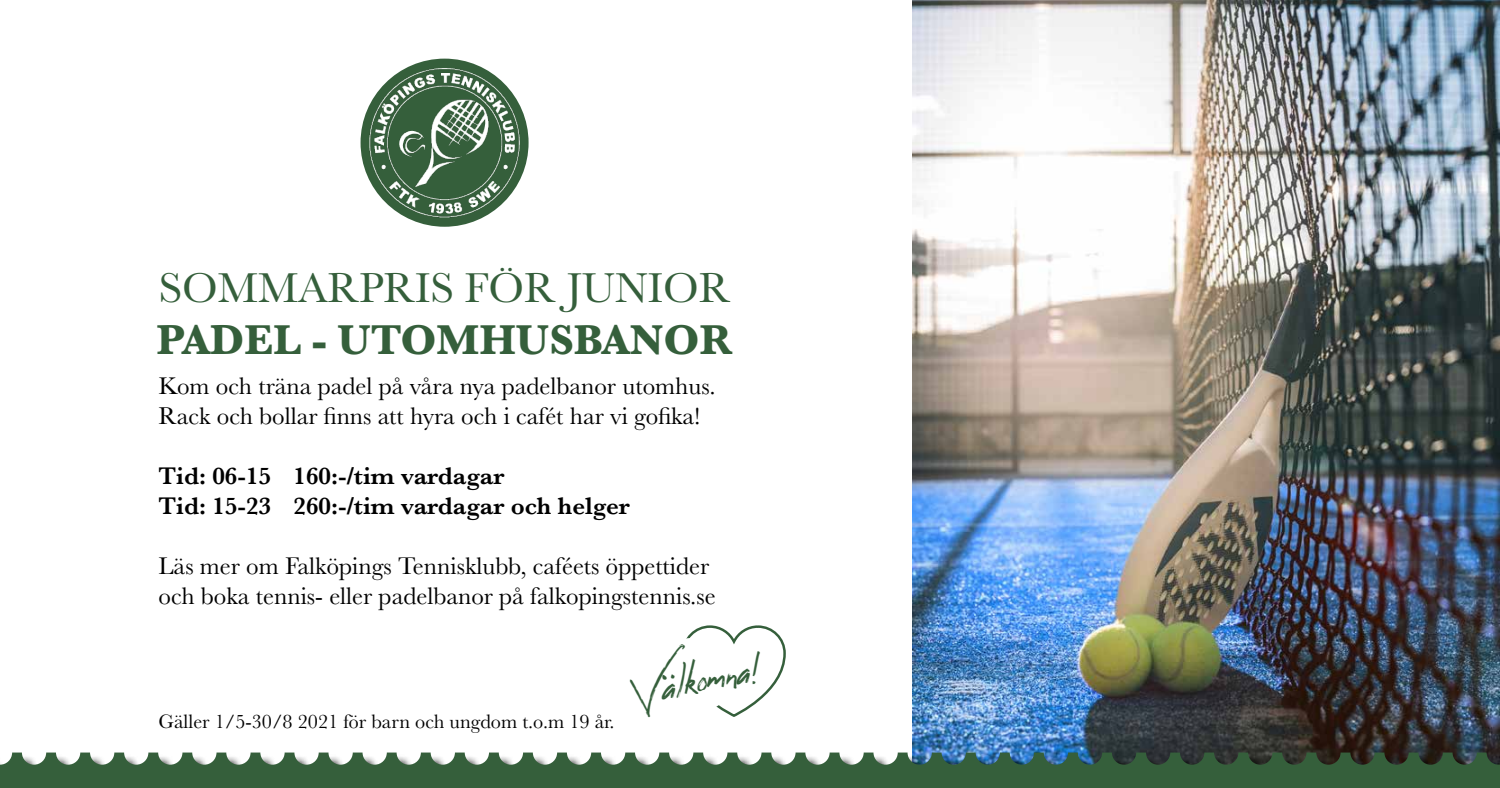
<style>
.page{position:relative;width:1500px;height:788px;background:#fff}
.page>*{position:absolute;margin:0;border:0;box-sizing:border-box;transform-origin:0 0}
.t1{font:43.38px "Baskerville";color:#355f3b}
.t2{font:700 43.38px "Baskerville";color:#355f3b}
.t3{font:30px "Reey";color:#355f3b}
.t4{font:25px/30px "Baskerville";color:#000}
.t5{font:600 25px/30px "Baskerville";color:#000}
.t6{font:20.25px "Baskerville";color:#000}
</style>
<div class="page">
<img style="left:912px;top:0;width:588px;height:752px">
<svg style="left:357px;top:55px;width:175px;height:175px;fill:#355f3b"></svg>
<div style="left:353px;top:51px;width:183px;height:183px;border:7px solid #fff;border-radius:50%"></div>
<img style="left:370px;top:68px;width:149px;height:149px">
<svg style="left:0;top:752px;width:1500px;height:36px;background:#4c6e53"></svg>
<svg style="left:686px;top:625px;width:100px;height:92px"></svg>
<div style="left:653px;top:638px;width:81px;height:75px;background:#fff;border-radius:50%"></div>
<h1 class="t1" style="left:159px;top:260px;width:573px">SOMMARPRIS FÖR JUNIOR</h1>
<h1 class="t2" style="left:157px;top:309px;width:577px">PADEL - UTOMHUSBANOR</h1>
<p class="t4" style="left:159px;top:371px;width:559px">Kom och träna padel på våra nya padelbanor utomhus.<br>Rack och bollar finns att hyra och i cafét har vi gofika!</p>
<p class="t5" style="left:159px;top:460px;width:473px">Tid: 06-15 160:-/tim vardagar<br>Tid: 15-23 260:-/tim vardagar och helger</p>
<p class="t4" style="left:159px;top:551px;width:559px">Läs mer om Falköpings Tennisklubb, caféets öppettider och boka tennis- eller padelbanor på falkopingstennis.se</p>
<p class="t6" style="left:159px;top:708px;width:458px">Gäller 1/5-30/8 2021 för barn och ungdom t.o.m 19 år.</p>
<p class="t3" style="left:630px;top:678px;width:128px;rotate:-11deg">Välkomna!</p>
</div>
